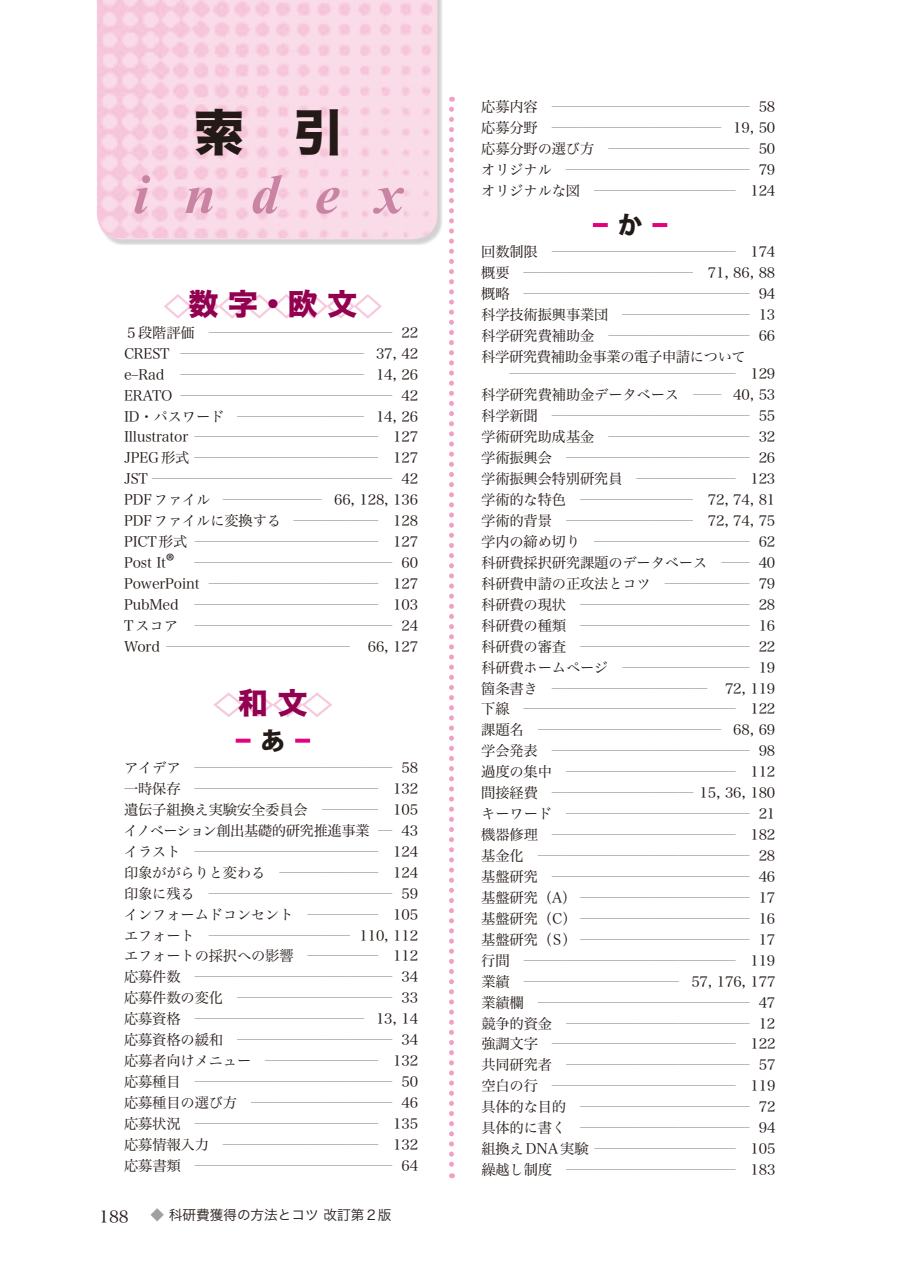
<style>
.page{position:relative;width:903px;height:1275px;background:#fff}
.page>*{position:absolute;margin:0;border:0;box-sizing:border-box;transform-origin:0 0}
.t1{font:italic 700 55.82px "Times New Roman";letter-spacing:.64em;color:#c884a2}
.t2{font:49.52px "Hira Kaku Std W8";color:#231916}
.t3{font:29.75px "Hira Kaku Std W8";color:#920050}
.t4{font:800 24.85px "Koz Go Pro";color:#231916}
.t5{font:16.8px "Hira Min Pro W3";color:#231916}
.t6{font:14.17px/21px "Hira Min Pro W3";letter-spacing:-.01em;color:#898989;text-align:justify}
.t7{font:14.17px/21px "Hira Min Pro W3";letter-spacing:-.01em;color:#231916;text-align:justify}
.t8{font:13.65px "Hira Kaku Pro W3";color:#231916}
.s1{color:#231916}
.s2{font-family:"Koz Go Pro";font-weight:500;font-size:18.55px;color:#231916}
.s3{color:#a0a0a1}
.s4{color:#898989}
</style>
<div class="page">
<svg style="left:449px;top:109px;width:5px;height:1069px"></svg>
<svg style="left:164px;top:294px;width:218px;height:25px"></svg>
<svg style="left:213px;top:692px;width:119px;height:25px"></svg>
<svg style="left:236px;top:739px;width:74px;height:4px"></svg>
<div style="left:251px;top:725px;width:44px;height:30px;background:#fff"></div>
<hr style="left:593px;top:223px;width:74px;height:4px;background:#e4007f">
<div style="left:608px;top:210px;width:44px;height:29px;background:#fff"></div>
<div style="left:98px;top:0;width:345px;height:245px;background:#231916;opacity:.2"></div>
<img style="left:97px;top:0;width:340px;height:238px">
<h2 class="t2" style="left:194px;top:105px;width:150px">索　引</h2>
<h1 class="t1" style="left:134px;top:155px;width:271px">index</h1>
<h3 class="t3" style="left:189px;top:287px;width:170px">数 字・欧 文</h3>
<p class="t6" style="left:124px;top:321px;width:296px"><span class="s1">５段階評価</span> ───────────── <span class="s1">22<br>CREST</span> ───────────── <span class="s1">37, 42 e-Rad</span> ───────────── <span class="s1">14, 26<br>ERATO</span> ─────────────── <span class="s1">42<br>ID・パスワード</span> ───────── <span class="s1">14, 26<br>Illustrator</span> ───────────── <span class="s1">127<br>JPEG形式</span> ───────────── <span class="s1">127<br>JST</span> ───────────────── <span class="s1">42<br>PDFファイル</span> ─────── <span class="s1">66, 128, 136<br>PDFファイルに変換する</span> ────── <span class="s1">128<br>PICT形式</span> ───────────── <span class="s1">127<br>Post It</span><span class="s2">®</span> ────────────── <span class="s1">60<br>PowerPoint</span> ──────────── <span class="s1">127<br>PubMed</span> ───────────── <span class="s1">103<br>Tスコア</span> ────────────── <span class="s1">24<br>Word</span> ───────────── <span class="s1">66, 127</span></p>
<h3 class="t3" style="left:238px;top:686px;width:71px">和 文</h3>
<h3 class="t4" style="left:260px;top:724px;width:26px">あ</h3>
<p class="t6" style="left:124px;top:756px;width:296px"><span class="s1">アイデア</span> ────────────── <span class="s1">58一時保存</span> ───────────── <span class="s1">132遺伝子組換え実験安全委員会</span> ──── <span class="s1">105イノベーション創出基礎的研究推進事業</span> ─ <span class="s1">43イラスト</span> ───────────── <span class="s1">124印象ががらりと変わる</span> ─────── <span class="s1">124印象に残る</span> ───────────── <span class="s1">59インフォームドコンセント</span> ───── <span class="s1">105エフォート</span> ────────── <span class="s1">110, 112エフォートの採択への影響</span> ───── <span class="s1">112応募件数</span> ────────────── <span class="s1">34応募件数の変化</span> ─────────── <span class="s1">33応募資格</span> ──────────── <span class="s1">13, 14応募資格の緩和</span> ─────────── <span class="s1">34応募者向けメニュー</span> ──────── <span class="s1">132応募種目</span> ────────────── <span class="s1">50応募種目の選び方</span> ────────── <span class="s1">46応募状況</span> ───────────── <span class="s1">135応募情報入力</span> ─────────── <span class="s1">132応募書類</span> ────────────── <span class="s1">64</span></p>
<p class="t5" style="left:99px;top:1202px;width:31px">188</p>
<p class="t8" style="left:151px;top:1202px;width:242px"><span class="s3">◆</span> 科研費獲得の方法とコツ 改訂第２版</p>
<p class="t6" style="left:481px;top:95px;width:296px"><span class="s1">応募内容</span> ────────────── <span class="s1">58応募分野</span> ──────────── <span class="s1">19, 50応募分野の選び方</span> ────────── <span class="s1">50オリジナル</span> ───────────── <span class="s1">79オリジナルな図</span> ────────── <span class="s1">124</span></p>
<h3 class="t4" style="left:618px;top:209px;width:26px">か</h3>
<p class="t7" style="left:481px;top:240px;width:296px">回数制限 <span class="s4">─────────────</span> 174概要 <span class="s4">────────────</span> 71, 86, 88概略 <span class="s4">────────────────</span> 94科学技術振興事業団 <span class="s4">─────────</span> 13科学研究費補助金 <span class="s4">──────────</span> 66科学研究費補助金事業の電子申請について</p>
<p class="t6" style="left:481px;top:362px;width:296px;text-indent:28px">──────────────── <span class="s1">129科学研究費補助金データベース</span> ── <span class="s1">40, 53科学新聞</span> ────────────── <span class="s1">55学術研究助成基金</span> ────────── <span class="s1">32学術振興会</span> ───────────── <span class="s1">26学術振興会特別研究員</span> ─────── <span class="s1">123学術的な特色</span> ──────── <span class="s1">72, 74, 81学術的背景</span> ───────── <span class="s1">72, 74, 75学内の締め切り</span> ─────────── <span class="s1">62科研費採択研究課題のデータベース</span> ── <span class="s1">40科研費申請の正攻法とコツ</span> ────── <span class="s1">79科研費の現状</span> ──────────── <span class="s1">28科研費の種類</span> ──────────── <span class="s1">16科研費の審査</span> ──────────── <span class="s1">22科研費ホームページ</span> ───────── <span class="s1">19箇条書き</span> ─────────── <span class="s1">72, 119下線</span> ─────────────── <span class="s1">122課題名</span> ───────────── <span class="s1">68, 69学会発表</span> ────────────── <span class="s1">98過度の集中</span> ──────────── <span class="s1">112間接経費</span> ────────── <span class="s1">15, 36, 180キーワード</span> ───────────── <span class="s1">21機器修理</span> ───────────── <span class="s1">182基金化</span> ─────────────── <span class="s1">28基盤研究</span> ────────────── <span class="s1">46基盤研究（A）</span> ──────────── <span class="s1">17基盤研究（C）</span> ──────────── <span class="s1">16基盤研究（S）</span> ──────────── <span class="s1">17行間</span> ─────────────── <span class="s1">119業績</span> ─────────── <span class="s1">57, 176, 177業績欄</span> ─────────────── <span class="s1">47競争的資金</span> ───────────── <span class="s1">12強調文字</span> ───────────── <span class="s1">122共同研究者</span> ───────────── <span class="s1">57空白の行</span> ───────────── <span class="s1">119具体的な目的</span> ──────────── <span class="s1">72具体的に書く</span> ──────────── <span class="s1">94組換えDNA実験</span> ────────── <span class="s1">105繰越し制度</span> ──────────── <span class="s1">183</span></p>
</div>
